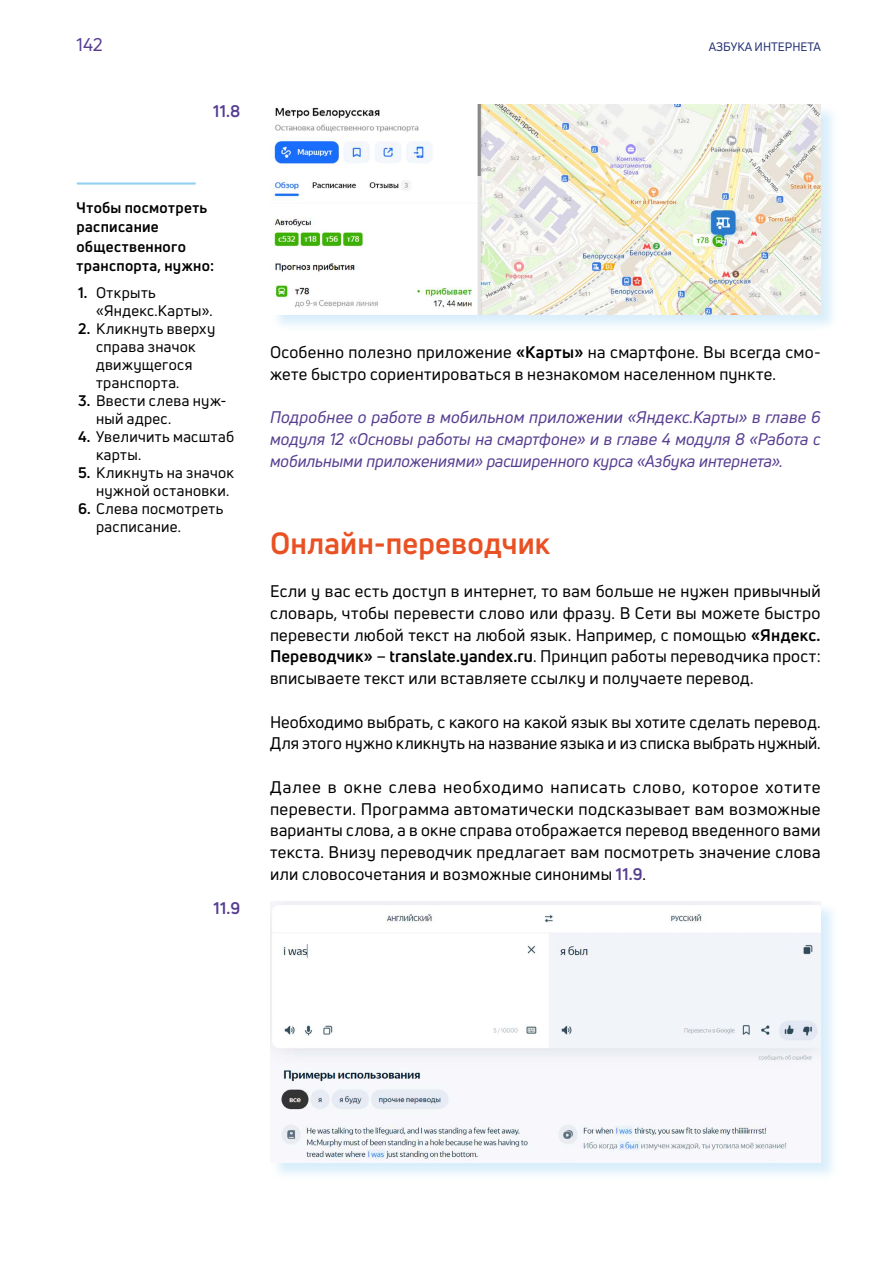
<style>
.page{position:relative;width:893px;height:1263px;background:#fff}
.page>*{position:absolute;margin:0;border:0;box-sizing:border-box;transform-origin:0 0}
.t1{font:700 30px "Uni Neue";letter-spacing:.005em;color:#e95124}
.t2{font:18px "Uni Neue";color:#573e91}
.t3{font:16.5px/21.8px "Uni Neue";letter-spacing:.015em;color:#000}
.t4{font:italic 16.5px/21.8px "Uni Neue";color:#573e91;text-align:justify}
.t5{font:700 16.5px "Uni Neue";color:#573e91}
.t6{font:15px/18px "Uni Neue";letter-spacing:.025em;color:#000}
.t7{font:700 15px/19.5px "Uni Neue";letter-spacing:.02em;color:#000}
.t8{font:12px "Uni Neue";color:#243072}
.s1{font-weight:700}
.s2{font-weight:700;color:#573e91}
</style>
<div class="page">
<div style="left:270px;top:103px;width:570px;height:229px;background:#91cff3;opacity:.35"></div>
<img style="left:270px;top:104px;width:551px;height:210px">
<div style="left:270px;top:901px;width:570px;height:280px;background:#91cff3;opacity:.35"></div>
<img style="left:270px;top:902px;width:551px;height:261px">
<hr style="left:78px;top:182px;width:117px;height:3px;background:#91cff3">
<p class="t2" style="left:77px;top:33px;width:28px">142</p>
<p class="t8" style="left:709px;top:39px;width:114px">АЗБУКА ИНТЕРНЕТА</p>
<p class="t5" style="left:213px;top:100px;width:29px">11.8</p>
<p class="t7" style="left:77px;top:197px;width:139px">Чтобы посмотреть расписание общественного транспорта, нужно:</p>
<p class="t6" style="left:96px;top:283px;width:118px;text-indent:-18px"><span class="s1">1.</span> Открыть «Яндекс.Карты».</p>
<p class="t6" style="left:96px;top:319px;width:121px;text-indent:-18px"><span class="s1">2.</span> Кликнуть вверху справа значок движущегося транспорта.</p>
<p class="t6" style="left:96px;top:391px;width:132px;text-indent:-18px"><span class="s1">3.</span> Ввести слева нуж&shy;ный адрес.</p>
<p class="t6" style="left:96px;top:427px;width:140px;text-indent:-18px"><span class="s1">4.</span> Увеличить масштаб карты.</p>
<p class="t6" style="left:96px;top:463px;width:140px;text-indent:-18px"><span class="s1">5.</span> Кликнуть на значок нужной остановки.</p>
<p class="t6" style="left:96px;top:499px;width:129px;text-indent:-18px"><span class="s1">6.</span> Слева посмотреть расписание.</p>
<p class="t5" style="left:213px;top:898px;width:28px">11.9</p>
<p class="t3" style="left:270px;top:341px;width:552px">Особенно полезно приложение <span class="s1">«Карты»</span> на смартфоне. Вы всегда смо&shy;жете быстро сориентироваться в незнакомом населенном пункте.</p>
<p class="t4" style="left:270px;top:406px;width:552px">Подробнее о работе в мобильном приложении «Яндекс.Карты» в главе 6 модуля 12 «Основы работы на смартфоне» и в главе 4 модуля 8 «Работа с мобильными приложениями» расширенного курса «Азбука интернета».</p>
<h1 class="t1" style="left:270px;top:524px;width:281px">Онлайн-переводчик</h1>
<p class="t3" style="left:270px;top:580px;width:552px;text-align:justify">Если у вас есть доступ в интернет, то вам больше не нужен привычный словарь, чтобы перевести слово или фразу. В Сети вы можете быстро перевести любой текст на любой язык. Например, с помощью <span class="s1">«Яндекс.<br>Переводчик»</span> – <span class="s1">translate.yandex.ru</span>. Принцип работы переводчика прост: вписываете текст или вставляете ссылку и получаете перевод.</p>
<p class="t3" style="left:270px;top:711px;width:552px">Необходимо выбрать, с какого на какой язык вы хотите сделать перевод.<br>Для этого нужно кликнуть на название языка и из списка выбрать нужный.</p>
<p class="t3" style="left:270px;top:776px;width:552px;text-align:justify">Далее в окне слева необходимо написать слово, которое хотите перевести. Программа автоматически подсказывает вам возможные варианты слова, а в окне справа отображается перевод введенного вами текста. Внизу переводчик предлагает вам посмотреть значение слова или словосочетания и возможные синонимы <span class="s2">11.9</span>.</p>
</div>
